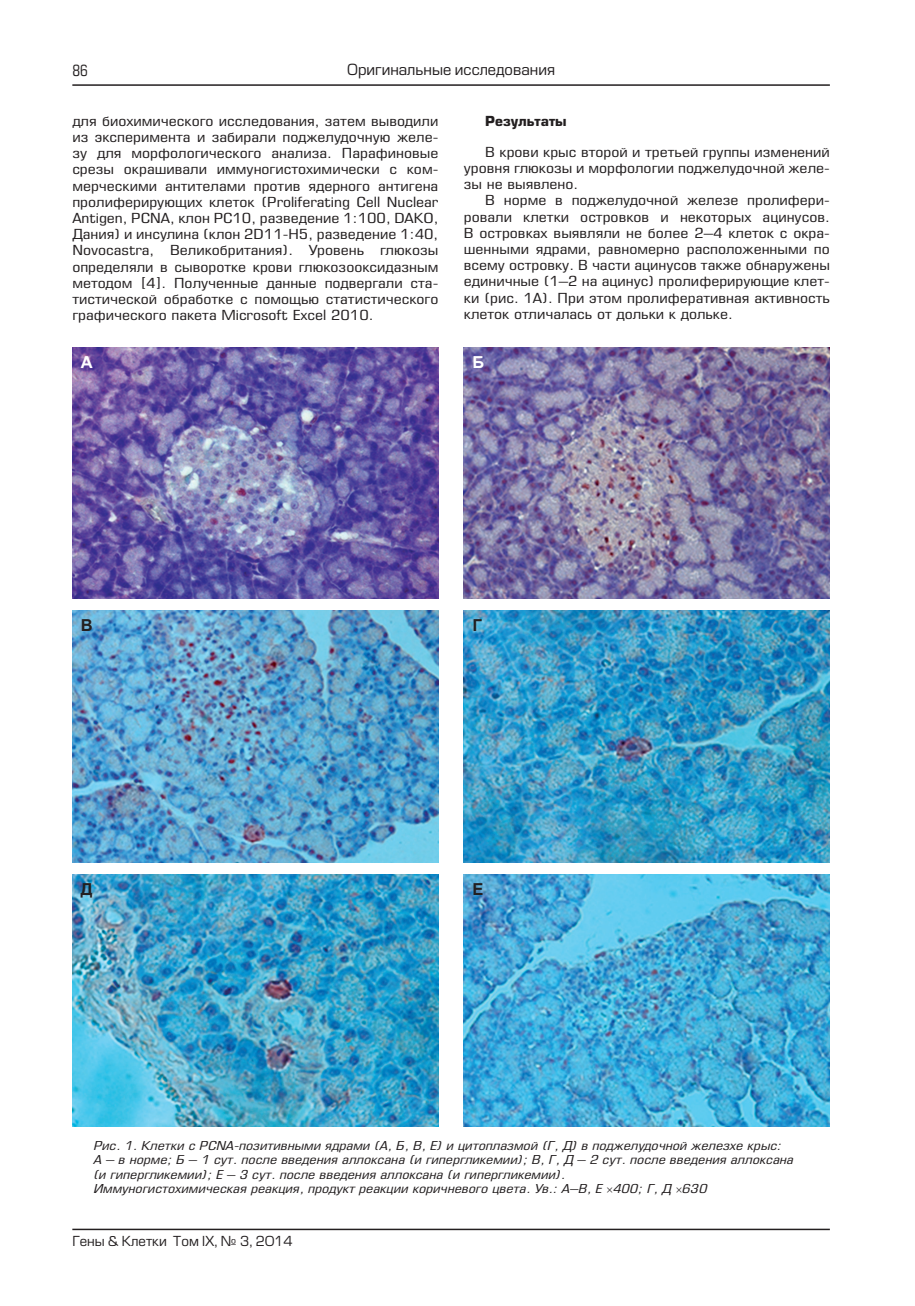
<style>
.page{position:relative;width:915px;height:1306px;background:#fff}
.page>*{position:absolute;margin:0;border:0;box-sizing:border-box;transform-origin:0 0}
.t1{font:700 16.5px "Arial";color:#231f20}
.t2{font:700 16.5px "Arial";color:#fff}
.t3{font:15px "Europe C";color:#231f20}
.t4{font:15px "Europe Condensed C";color:#231f20}
.t5{font:13.5px/16.2px "Europe Condensed C";color:#231f20;text-align:justify;scale:1.35 1}
.t6{font:13.5px "Europe C";color:#231f20}
.t7{font:700 13.5px "Europe C";color:#231f20}
.t8{font:italic 12px/14.4px "Europe Condensed C";color:#231f20;scale:1.35 1}
</style>
<div class="page">
<hr style="left:72px;top:84px;width:757px;height:2px;background:#231f20">
<hr style="left:72px;top:1228px;width:757px;height:2px;background:#231f20">
<img style="left:72px;top:347px;width:366px;height:251px">
<img style="left:463px;top:347px;width:366px;height:251px">
<img style="left:463px;top:611px;width:366px;height:251px">
<img style="left:463px;top:874px;width:366px;height:252px">
<img style="left:72px;top:611px;width:366px;height:251px">
<img style="left:72px;top:874px;width:366px;height:252px">
<p class="t4" style="left:72px;top:61px;width:17px">86</p>
<p class="t3" style="left:347px;top:61px;width:209px">Оригинальные исследования</p>
<p class="t5" style="left:72px;top:112px;width:272px">для биохимического исследования, затем выводили из эксперимента и забирали поджелудочную желе&shy;зу для морфологического анализа. Парафиновые срезы окрашивали иммуногистохимически с ком&shy;мерческими антителами против ядерного антигена пролиферирующих клеток (Proliferating Cell Nuclear Antigen, PCNA, клон PC10, разведение 1:100, DAKO, Дания) и инсулина (клон 2D11-Н5, разведение 1:40, Novocastra, Великобритания). Уровень глюкозы определяли в сыворотке крови глюкозооксидазным методом [4]. Полученные данные подвергали ста&shy;тистической обработке с помощью статистического графического пакета Microsoft Excel 2010.</p>
<p class="t7" style="left:485px;top:113px;width:83px">Результаты</p>
<p class="t5" style="left:463px;top:144px;width:272px;text-indent:21px">В крови крыс второй и третьей группы изменений уровня глюкозы и морфологии поджелудочной желе&shy;зы не выявлено.</p>
<p class="t5" style="left:463px;top:192px;width:272px;text-indent:21px">В норме в поджелудочной железе пролифери&shy;ровали клетки островков и некоторых ацинусов.<br>В островках выявляли не более 2–4 клеток с окра&shy;шенными ядрами, равномерно расположенными по всему островку. В части ацинусов также обнаружены единичные (1–2 на ацинус) пролиферирующие клет&shy;ки (рис. 1А). При этом пролиферативная активность клеток отличалась от дольки к дольке.</p>
<p class="t2" style="left:81px;top:351px;width:13px">А</p>
<p class="t2" style="left:472px;top:351px;width:13px">Б</p>
<p class="t1" style="left:81px;top:614px;width:13px">В</p>
<p class="t1" style="left:472px;top:614px;width:11px">Г</p>
<p class="t1" style="left:81px;top:878px;width:13px">Д</p>
<p class="t1" style="left:472px;top:878px;width:13px">Е</p>
<p class="t8" style="left:94px;top:1137px;width:520px">Рис. 1. Клетки с PCNA-позитивными ядрами (А, Б, В, Е) и цитоплазмой (Г, Д) в поджелудочной железхе крыс:<br>А – в норме; Б – 1 сут. после введения аллоксана (и гипергликемии); В, Г, Д – 2 сут. после введения аллоксана (и гипергликемии); Е – 3 сут. после введения аллоксана (и гипергликемии).<br>Иммуногистохимическая реакция, продукт реакции коричневого цвета. Ув.: А–В, Е 400; Г, Д 630</p>
<p class="t6" style="left:72px;top:1233px;width:222px">гены &amp; клетки Том IX, № 3, 2014</p>
</div>
